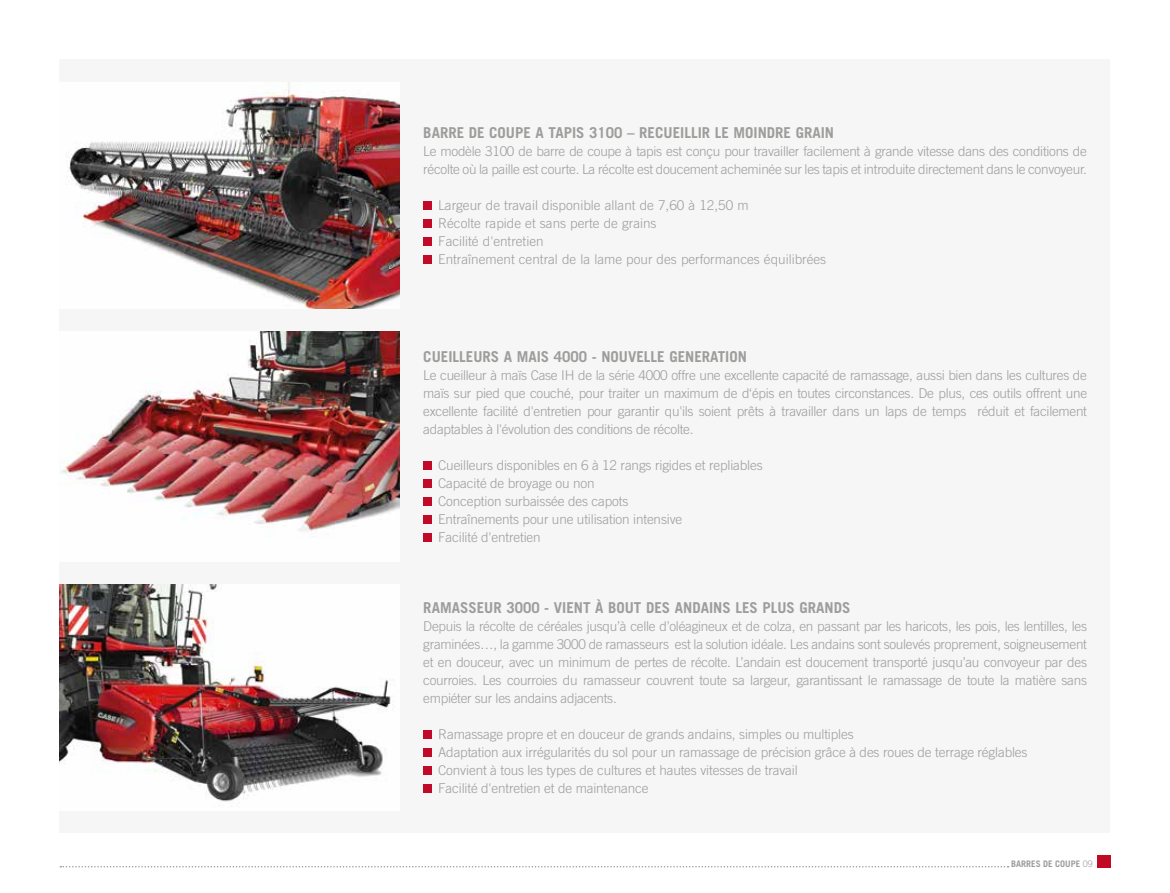
<style>
.page{position:relative;width:1170px;height:893px;background:#fff}
.page>*{position:absolute;margin:0;border:0;box-sizing:border-box;transform-origin:0 0}
.t1{font:700 15px "Trade Gothic LT Std";color:#9d9d9c}
.t2{font:300 13.5px/18px "Trade Gothic LT Std";letter-spacing:-.01em;color:#9d9d9c}
.t3{font:700 9px "Trade Gothic LT Std";color:#9d9d9c}
.s1{font-weight:300}
</style>
<div class="page">
<div style="left:1096px;top:855px;width:14px;height:12px;background:#c10a25"></div>
<div style="left:60px;top:60px;width:1050px;height:773px;background:#f6f6f6"></div>
<svg style="left:60px;top:866px;width:948px;height:1px"></svg>
<img style="left:69px;top:83px;width:331px;height:225px">
<img style="left:63px;top:332px;width:337px;height:199px">
<img style="left:60px;top:585px;width:331px;height:216px">
<div style="left:423px;top:202px;width:9px;height:8px;background:#c10a27"></div>
<div style="left:423px;top:220px;width:9px;height:8px;background:#c10a27"></div>
<div style="left:423px;top:238px;width:9px;height:8px;background:#c10a27"></div>
<div style="left:423px;top:256px;width:9px;height:8px;background:#c10a27"></div>
<div style="left:423px;top:461px;width:9px;height:9px;background:#c10a27"></div>
<div style="left:423px;top:479px;width:9px;height:9px;background:#c10a27"></div>
<div style="left:423px;top:497px;width:9px;height:9px;background:#c10a27"></div>
<div style="left:423px;top:515px;width:9px;height:9px;background:#c10a27"></div>
<div style="left:423px;top:533px;width:9px;height:9px;background:#c10a27"></div>
<div style="left:423px;top:730px;width:9px;height:9px;background:#c10a27"></div>
<div style="left:423px;top:748px;width:9px;height:9px;background:#c10a27"></div>
<div style="left:423px;top:766px;width:9px;height:9px;background:#c10a27"></div>
<div style="left:423px;top:784px;width:9px;height:9px;background:#c10a27"></div>
<p class="t1" style="left:423px;top:123px;width:412px">BARRE DE COUPE A TAPIS 3100 – RECUEILLIR LE MOINDRE GRAIN</p>
<p class="t2" style="left:423px;top:142px;width:665px">Le modèle 3100 de barre de coupe à tapis est conçu pour travailler facilement à grande vitesse dans des conditions de récolte où la paille est courte. La récolte est doucement acheminée sur les tapis et introduite directement dans le convoyeur.</p>
<p class="t2" style="left:438px;top:196px;width:389px">Largeur de travail disponible allant de 7,60 à 12,50 m<br>Récolte rapide et sans perte de grains<br>Facilité d'entretien<br>Entraînement central de la lame pour des performances équilibrées</p>
<p class="t1" style="left:423px;top:347px;width:325px">CUEILLEURS A MAIS 4000 - NOUVELLE GENERATION</p>
<p class="t2" style="left:423px;top:366px;width:665px;text-align:justify">Le cueilleur à maïs Case IH de la série 4000 offre une excellente capacité de ramassage, aussi bien dans les cultures de maïs sur pied que couché, pour traiter un maximum de d‘épis en toutes circonstances. De plus, ces outils offrent une excellente facilité d'entretien pour garantir qu'ils soient prêts à travailler dans un laps de temps réduit et facilement adaptables à l'évolution des conditions de récolte.</p>
<p class="t2" style="left:438px;top:456px;width:326px">Cueilleurs disponibles en 6 à 12 rangs rigides et repliables Capacité de broyage ou non<br>Conception surbaissée des capots<br>Entraînements pour une utilisation intensive<br>Facilité d'entretien</p>
<p class="t1" style="left:423px;top:598px;width:428px">RAMASSEUR 3000 - VIENT À BOUT DES ANDAINS LES PLUS GRANDS</p>
<p class="t2" style="left:423px;top:617px;width:665px;text-align:justify">Depuis la récolte de céréales jusqu’à celle d’oléagineux et de colza, en passant par les haricots, les pois, les lentilles, les graminées…, la gamme 3000 de ramasseurs est la solution idéale. Les andains sont soulevés proprement, soigneusement et en douceur, avec un minimum de pertes de récolte. L’andain est doucement transporté jusqu’au convoyeur par des courroies. Les courroies du ramasseur couvrent toute sa largeur, garantissant le ramassage de toute la matière sans empiéter sur les andains adjacents.</p>
<p class="t2" style="left:438px;top:725px;width:590px">Ramassage propre et en douceur de grands andains, simples ou multiples<br>Adaptation aux irrégularités du sol pour un ramassage de précision grâce à des roues de terrage réglables Convient à tous les types de cultures et hautes vitesses de travail<br>Facilité d'entretien et de maintenance</p>
<p class="t3" style="left:1011px;top:859px;width:83px">BARRES DE COUPE <span class="s1">09</span></p>
</div>
